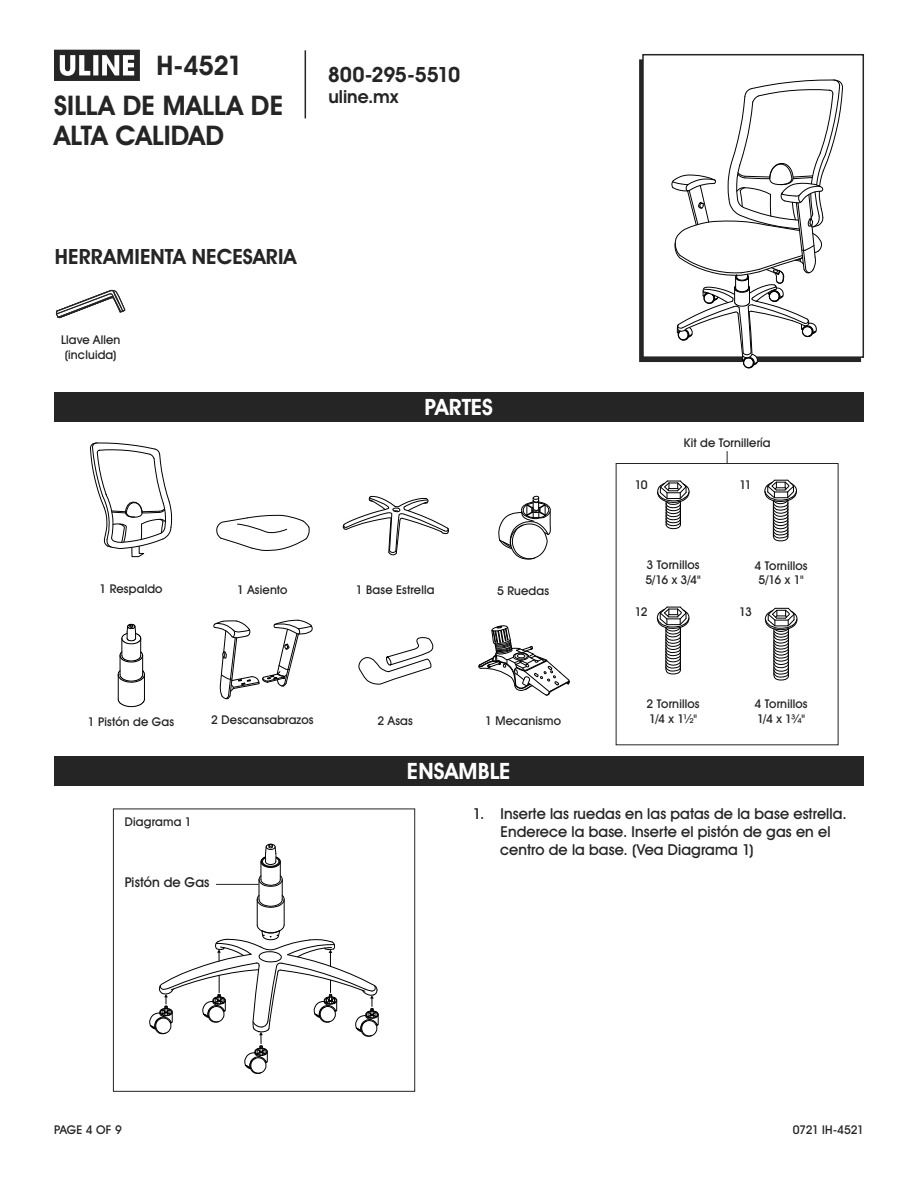
<style>
.page{position:relative;width:918px;height:1188px;background:#fff}
.page>*{position:absolute;margin:0;border:0;box-sizing:border-box;transform-origin:0 0}
.t1{font:700 27px/30px "Uline Two Knine";letter-spacing:.005em;color:#252525}
.t2{font:700 22.5px "Uline Two Knine";letter-spacing:.005em;color:#fff}
.t3{font:700 21px "Uline Two Knine";letter-spacing:.005em;color:#252525}
.t4{font:700 21px "Uline Two Knine";letter-spacing:-.02em;color:#252525}
.t5{font:700 18px "Uline Two Knine";color:#252525}
.t6{font:15px/18px "Uline Two Knine";letter-spacing:.005em;color:#252525}
.t7{font:13.5px "Uline Two Knine";letter-spacing:.01em;color:#252525}
.t8{font:12px/14.4px "Uline Two Knine";letter-spacing:.015em;color:#252525}
.t9{font:12px "Uline Two Knine";letter-spacing:-.03em;color:#252525}
</style>
<div class="page">
<hr style="left:305px;top:50px;width:1px;height:68px;background:#252525">
<svg style="left:54px;top:50px;width:86px;height:31px"></svg>
<div style="left:642px;top:54px;width:222px;height:304px;border:2px solid #252525"></div>
<svg style="left:671px;top:80px;width:172px;height:288px"></svg>
<svg style="left:149px;top:843px;width:230px;height:231px"></svg>
<div style="left:113px;top:809px;width:302px;height:283px;border:1px solid #252525"></div>
<div style="left:54px;top:392px;width:810px;height:30px;background:#252525"></div>
<div style="left:54px;top:756px;width:810px;height:30px;background:#252525"></div>
<hr style="left:216px;top:884px;width:42px;height:1px;background:#252525">
<svg style="left:118px;top:624px;width:27px;height:83px"></svg>
<svg style="left:90px;top:442px;width:82px;height:115px"></svg>
<svg style="left:216px;top:515px;width:94px;height:36px"></svg>
<svg style="left:213px;top:620px;width:100px;height:79px"></svg>
<svg style="left:478px;top:625px;width:92px;height:71px"></svg>
<svg style="left:498px;top:495px;width:52px;height:64px"></svg>
<svg style="left:343px;top:496px;width:106px;height:60px"></svg>
<svg style="left:358px;top:637px;width:76px;height:48px"></svg>
<svg style="left:615px;top:463px;width:224px;height:283px"></svg>
<svg style="left:765px;top:608px;width:33px;height:73px"></svg>
<svg style="left:657px;top:606px;width:33px;height:69px"></svg>
<svg style="left:764px;top:480px;width:33px;height:62px"></svg>
<svg style="left:657px;top:480px;width:33px;height:50px"></svg>
<svg style="left:727px;top:451px;width:1px;height:12px"></svg>
<svg style="left:56px;top:290px;width:69px;height:29px"></svg>
<h1 class="t1" style="left:157px;top:50px;width:88px">H-4521</h1>
<h1 class="t1" style="left:54px;top:90px;width:231px">SILLA DE MALLA DE<br>ALTA CALIDAD</h1>
<h3 class="t4" style="left:328px;top:62px;width:134px">800-295-5510</h3>
<h3 class="t5" style="left:328px;top:86px;width:71px">uline.mx</h3>
<h3 class="t3" style="left:55px;top:244px;width:243px">HERRAMIENTA NECESARIA</h3>
<p class="t8" style="left:61px;top:333px;width:61px;text-align:center">Llave Allen (incluida)</p>
<h2 class="t2" style="left:424px;top:394px;width:70px">PARTES</h2>
<p class="t8" style="left:99px;top:581px;width:65px">1 Respaldo</p>
<p class="t8" style="left:237px;top:582px;width:52px">1 Asiento</p>
<p class="t8" style="left:356px;top:582px;width:80px">1 Base Estrella</p>
<p class="t8" style="left:497px;top:583px;width:54px">5 Ruedas</p>
<p class="t8" style="left:88px;top:714px;width:88px">1 Pistón de Gas</p>
<p class="t8" style="left:211px;top:712px;width:104px">2 Descansabrazos</p>
<p class="t8" style="left:485px;top:714px;width:77px">1 Mecanismo</p>
<p class="t8" style="left:378px;top:714px;width:37px">2 Asas</p>
<h2 class="t2" style="left:407px;top:758px;width:105px">ENSAMBLE</h2>
<p class="t8" style="left:635px;top:478px;width:15px">10</p>
<p class="t8" style="left:684px;top:435px;width:88px">Kit de Tornillería</p>
<p class="t8" style="left:739px;top:478px;width:14px">11</p>
<p class="t8" style="left:645px;top:558px;width:57px">3 Tornillos<br>5/16 x 3/4"</p>
<p class="t8" style="left:755px;top:558px;width:54px;text-align:center">4 Tornillos<br>5/16 x 1"</p>
<p class="t8" style="left:635px;top:604px;width:14px">12</p>
<p class="t8" style="left:739px;top:604px;width:14px">13</p>
<p class="t8" style="left:647px;top:697px;width:54px">2 Tornillos<br>1/4 x 1½"</p>
<p class="t8" style="left:755px;top:697px;width:54px">4 Tornillos<br>1/4 x 1¾"</p>
<p class="t8" style="left:125px;top:815px;width:68px">Diagrama 1</p>
<p class="t7" style="left:125px;top:874px;width:86px">Pistón de Gas</p>
<p class="t6" style="left:500px;top:804px;width:348px;text-indent:-28px">1. Inserte las ruedas en las patas de la base estrella.<br>Enderece la base. Inserte el pistón de gas en el centro de la base. (Vea Diagrama 1)</p>
<p class="t8" style="left:54px;top:1122px;width:69px">PAGE 4 OF 9</p>
<p class="t9" style="left:793px;top:1122px;width:73px">0721 IH-4521</p>
</div>
